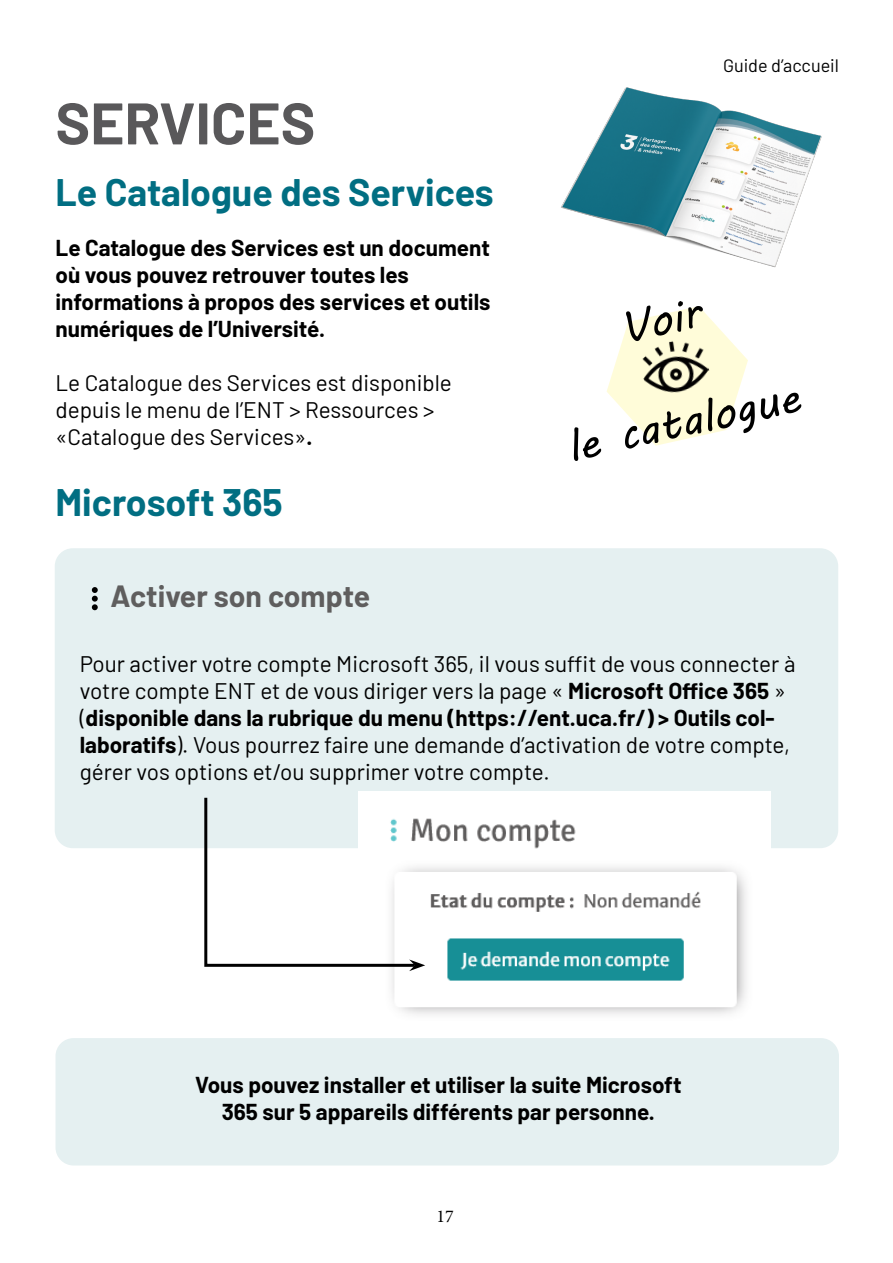
<style>
.page{position:relative;width:893px;height:1263px;background:#fff}
.page>*{position:absolute;margin:0;border:0;box-sizing:border-box;transform-origin:0 0}
.t1{font:700 58.5px "Barlow";color:#59585a}
.t2{font:43.5px "MV Boli";color:#000}
.t3{font:700 37.5px "Barlow";color:#016e82}
.t4{font:700 30px "Barlow";color:#5f5e5e}
.t5{font:22.5px/27px "Barlow";color:#000}
.t6{font:700 22.5px/27px "Barlow";color:#000;text-align:center}
.t7{font:18px "Barlow";color:#000}
.t8{font:18px "Minion Pro";color:#000}
.s1{font-weight:700}
</style>
<div class="page">
<div style="left:55px;top:548px;width:783px;height:300px;background:#e5f0f1;border-radius:18px"></div>
<svg style="left:92px;top:587px;width:6px;height:23px"></svg>
<img style="left:359px;top:792px;width:412px;height:223px">
<svg style="left:204px;top:795px;width:221px;height:176px"></svg>
<div style="left:56px;top:1038px;width:783px;height:127px;background:#e5f0f1;border-radius:18px"></div>
<img style="left:561px;top:87px;width:261px;height:181px">
<svg style="left:607px;top:306px;width:141px;height:140px"></svg>
<img style="left:638px;top:330px;width:75px;height:74px">
<h1 class="t1" style="left:56px;top:80px;width:261px">SERVICES</h1>
<h3 class="t3" style="left:56px;top:165px;width:440px">Le Catalogue des Services</h3>
<p class="t6" style="left:56px;top:232px;width:436px;text-align:left">Le Catalogue des Services est un document où vous pouvez retrouver toutes les informations à propos des services et outils numériques de l’Université.</p>
<p class="t5" style="left:56px;top:367px;width:398px">Le Catalogue des Services est disponible depuis le menu de l’ENT &gt; Ressources &gt; «Catalogue des Services»<span class="s1">.</span></p>
<h3 class="t3" style="left:56px;top:475px;width:229px">Microsoft 365</h3>
<h3 class="t4" style="left:111px;top:574px;width:261px">Activer son compte</h3>
<p class="t7" style="left:723px;top:52px;width:117px">Guide d’accueil</p>
<h2 class="t2" style="left:615px;top:299px;width:82px;rotate:-12deg">Voir</h2>
<h2 class="t2" style="left:561px;top:417px;width:239px;rotate:-12deg">le catalogue</h2>
<p class="t5" style="left:80px;top:649px;width:717px">Pour activer votre compte Microsoft 365, il vous suffit de vous connecter à votre compte ENT et de vous diriger vers la page « <span class="s1">Microsoft Office 365</span> » (<span class="s1">disponible dans la rubrique du menu (https://ent.uca.fr/) &gt; Outils col&shy;laboratifs</span>). Vous pourrez faire une demande d’activation de votre compte, gérer vos options et/ou supprimer votre compte.</p>
<p class="t6" style="left:195px;top:1069px;width:488px">Vous pouvez installer et utiliser la suite Microsoft<br>365 sur 5 appareils différents par personne.</p>
<p class="t8" style="left:436px;top:1204px;width:19px">17</p>
</div>
